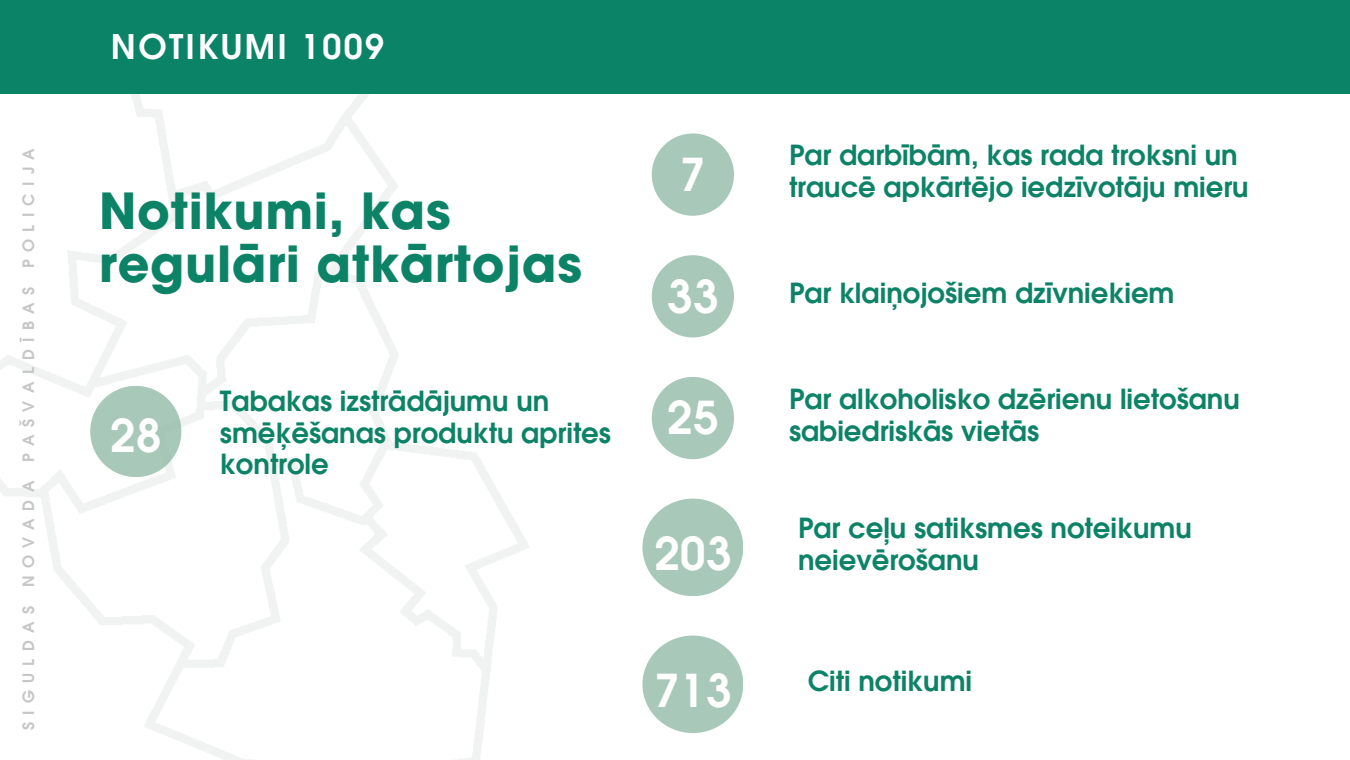
<style>
.page{position:relative;width:1350px;height:760px;background:#fff}
.page>*{position:absolute;margin:0;border:0;box-sizing:border-box;transform-origin:0 0}
.t1{font:700 49.38px/52.5px "ITC Avant Garde Pro";letter-spacing:.015em;color:#0c8366}
.t2{font:600 45px "ITC Avant Garde Pro";letter-spacing:.015em;color:#fff}
.t3{font:600 33.75px "ITC Avant Garde Pro";letter-spacing:.07em;color:#fff}
.t4{font:600 27.5px/31.9px "ITC Avant Garde Pro";color:#0c8366}
.t5{font:600 15.62px "ITC Avant Garde Pro";letter-spacing:.47em;color:#c5c6c6}
</style>
<div class="page">
<div style="left:0;top:0;width:1350px;height:94px;background:#0b8367"></div>
<div style="left:652px;top:255px;width:82px;height:82px;background:#a8c8ba;border-radius:50%"></div>
<div style="left:652px;top:133px;width:82px;height:83px;background:#a8c8ba;border-radius:50%"></div>
<div style="left:652px;top:377px;width:82px;height:82px;background:#a8c8ba;border-radius:50%"></div>
<div style="left:642px;top:635px;width:101px;height:97px;background:#a8c8ba;border-radius:50%"></div>
<div style="left:642px;top:498px;width:101px;height:98px;background:#a8c8ba;border-radius:50%"></div>
<div style="left:90px;top:386px;width:91px;height:91px;background:#a8c8ba;border-radius:50%"></div>
<h2 class="t5" style="left:22px;top:730px;width:583px;rotate:-90deg">SIGULDAS NOVADA PAŠVALDĪBAS POLICIJA</h2>
<p class="t3" style="left:111px;top:34px;width:275px">NOTIKUMI 1009</p>
<h1 class="t1" style="left:99px;top:191px;width:484px">Notikumi, kas regulāri atkārtojas</h1>
<h2 class="t2" style="left:110px;top:418px;width:53px">28</h2>
<p class="t4" style="left:220px;top:388px;width:392px">Tabakas izstrādājumu un smēķēšanas produktu aprites kontrole</p>
<h2 class="t2" style="left:680px;top:157px;width:27px">7</h2>
<h2 class="t2" style="left:667px;top:279px;width:53px">33</h2>
<h2 class="t2" style="left:667px;top:401px;width:53px">25</h2>
<h2 class="t2" style="left:654px;top:536px;width:79px">203</h2>
<h2 class="t2" style="left:654px;top:673px;width:79px">713</h2>
<p class="t4" style="left:789px;top:143px;width:461px">Par darbībām, kas rada troksni un traucē apkārtējo iedzīvotāju mieru</p>
<p class="t4" style="left:789px;top:280px;width:387px">Par klaiņojošiem dzīvniekiem</p>
<p class="t4" style="left:789px;top:386px;width:452px">Par alkoholisko dzērienu lietošanu sabiedriskās vietās</p>
<p class="t4" style="left:798px;top:515px;width:395px">Par ceļu satiksmes noteikumu neievērošanu</p>
<h3 class="t4" style="left:808px;top:668px;width:166px">Citi notikumi</h3>
</div>
